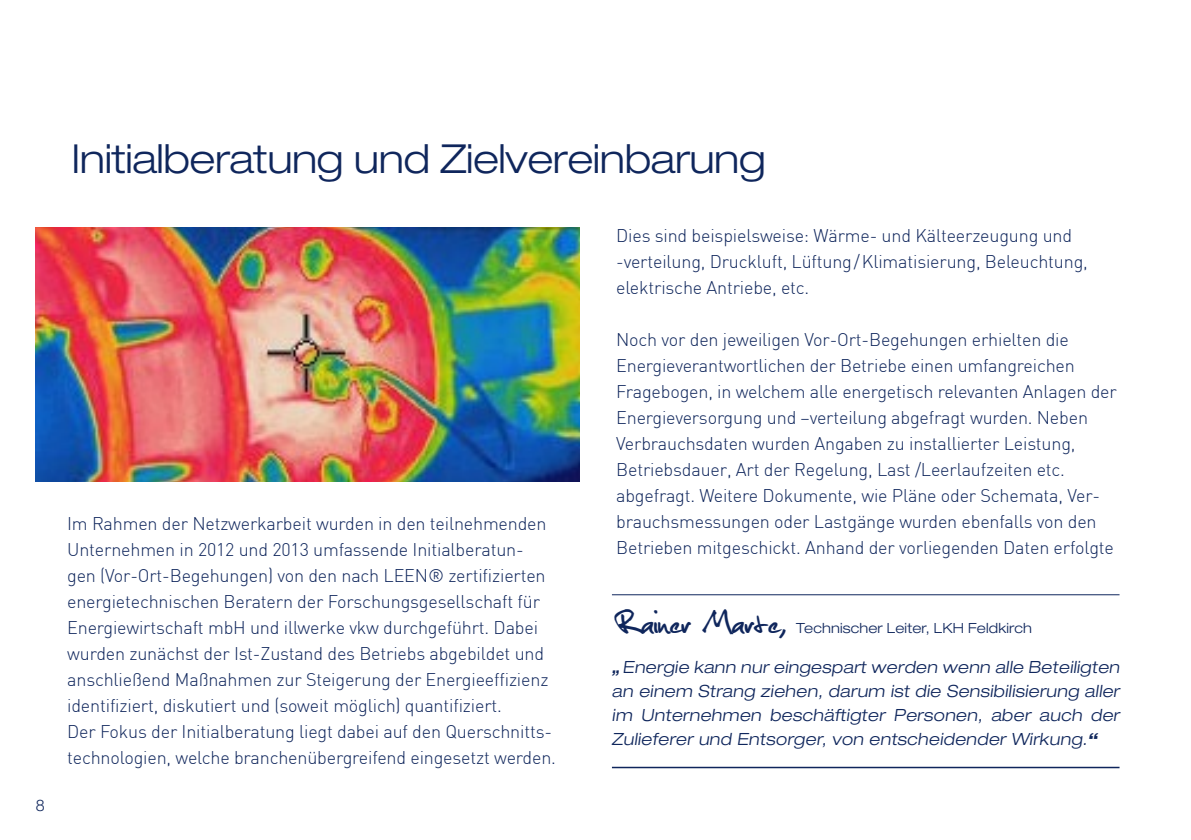
<style>
.page{position:relative;width:1191px;height:840px;background:#fff}
.page>*{position:absolute;margin:0;border:0;box-sizing:border-box;transform-origin:0 0}
.t1{font:44px "Christopherhand";color:#0f265c}
.t2{font:300 expanded 40px "Helvetica Neue LT Std";letter-spacing:-.01em;color:#0f265c}
.t3{font:300 18px/26px "DIN";letter-spacing:-.01em;color:#0f265c}
.t4{font:300 expanded 16.8px/24px "Helvetica Neue LT Std";color:#0f265c;text-align:justify}
.t5{font:300 16px "Helvetica Neue LT Std";color:#0f265c}
.t6{font:300 expanded 14px "Helvetica Neue LT Std";letter-spacing:.01em;color:#0f265c}
.s1{font-weight:700;font-stretch:normal}
.s2{font-weight:700}
</style>
<div class="page">
<hr style="left:612px;top:766px;width:507px;height:1px;background:#0f265c">
<hr style="left:612px;top:594px;width:507px;height:1px;background:#0f265c">
<img style="left:36px;top:228px;width:543px;height:253px">
<p class="t5" style="left:36px;top:794px;width:10px">8</p>
<h2 class="t2" style="left:71px;top:135px;width:695px">Initialberatung und Zielvereinbarung</h2>
<p class="t3" style="left:67px;top:509px;width:490px">Im Rahmen der Netzwerkarbeit wurden in den teilnehmenden Unternehmen in 2012 und 2013 umfassende Initialberatun&shy;gen (Vor-Ort-Begehungen) von den nach LEEN® zertifizierten energietechnischen Beratern der Forschungsgesellschaft für Energiewirtschaft mbH und illwerke vkw durchgeführt. Dabei wurden zunächst der Ist-Zustand des Betriebs abgebildet und anschließend Maßnahmen zur Steigerung der Energieeffizienz identifiziert, diskutiert und (soweit möglich) quantifiziert.<br>Der Fokus der Initialberatung liegt dabei auf den Querschnitts&shy;technologien, welche branchenübergreifend eingesetzt werden.</p>
<p class="t3" style="left:616px;top:222px;width:473px">Dies sind beispielsweise: Wärme- und Kälteerzeugung und -verteilung, Druckluft, Lüftung/Klimatisierung, Beleuchtung, elektrische Antriebe, etc.</p>
<p class="t3" style="left:616px;top:326px;width:502px">Noch vor den jeweiligen Vor-Ort-Begehungen erhielten die Energieverantwortlichen der Betriebe einen umfangreichen Fragebogen, in welchem alle energetisch relevanten Anlagen der Energieversorgung und –verteilung abgefragt wurden. Neben Verbrauchsdaten wurden Angaben zu installierter Leistung, Betriebsdauer, Art der Regelung, Last /Leerlaufzeiten etc. abgefragt. Weitere Dokumente, wie Pläne oder Schemata, Ver&shy;brauchsmessungen oder Lastgänge wurden ebenfalls von den Betrieben mitgeschickt. Anhand der vorliegenden Daten erfolgte</p>
<h1 class="t1" style="left:617px;top:603px;width:171px">Rainer Marte,</h1>
<p class="t6" style="left:796px;top:619px;width:237px">Technischer Leiter, LKH Feldkirch</p>
<p class="t4" style="left:612px;top:654px;width:512px"><span class="s1">„</span>Energie kann nur eingespart werden wenn alle Beteiligten an einem Strang ziehen, darum ist die Sensibilisierung aller im Unternehmen beschäftigter Personen, aber auch der Zulieferer und Entsorger, von entscheidender Wirkung.<span class="s2">“</span></p>
</div>
